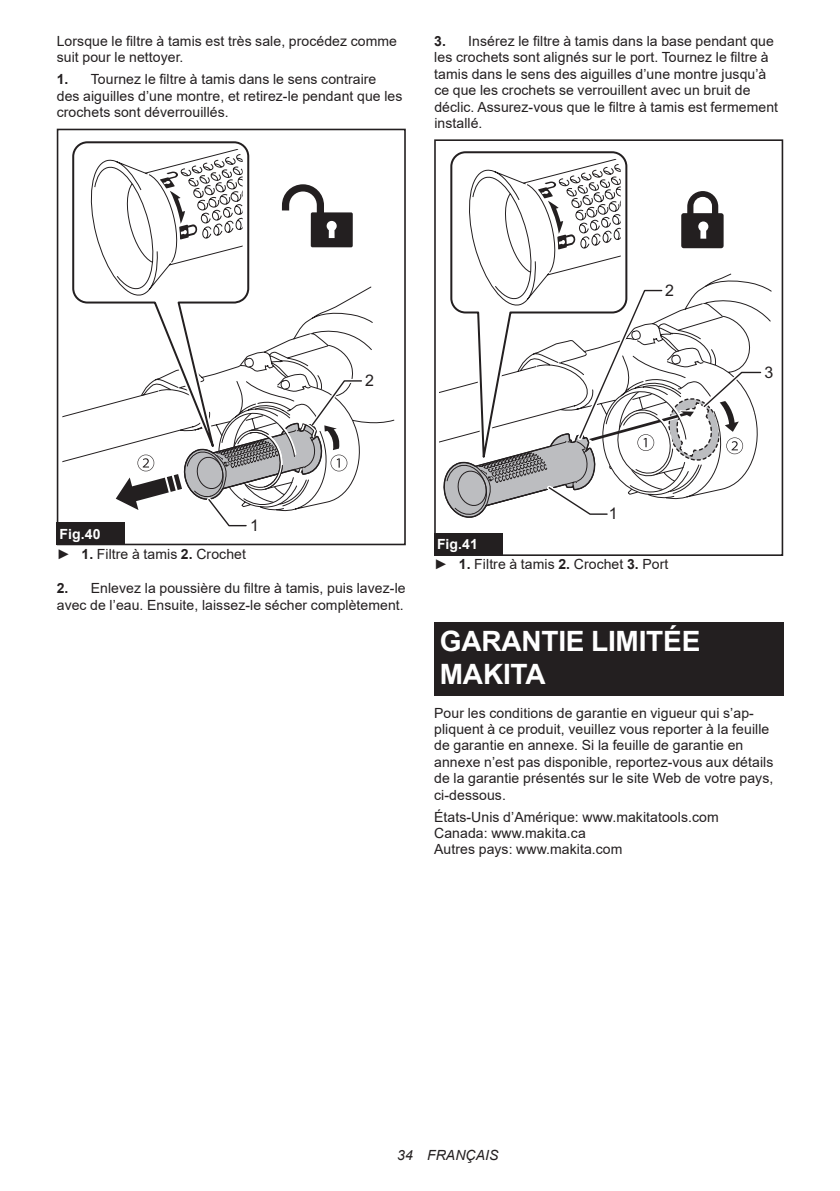
<style>
.page{position:relative;width:840px;height:1191px;background:#fff}
.page>*{position:absolute;margin:0;border:0;box-sizing:border-box;transform-origin:0 0}
.t1{font:700 28px/32.8px "Arial";letter-spacing:-.01em;color:#fff}
.t2{font:16px "Arial";color:#231f20}
.t3{font:14px/16.4px "Arial";letter-spacing:.005em;color:#231f20}
.t4{font:italic 14px "Arial";letter-spacing:.005em;color:#231f20}
.s1{font-weight:700}
.s2{font-weight:700;color:#fff}
</style>
<div class="page">
<svg style="left:282px;top:184px;width:70px;height:63px"></svg>
<svg style="left:62px;top:286px;width:332px;height:177px"></svg>
<svg style="left:67px;top:286px;width:188px;height:166px"></svg>
<svg style="left:71px;top:141px;width:179px;height:307px"></svg>
<svg style="left:87px;top:147px;width:155px;height:152px"></svg>
<div style="left:57px;top:129px;width:348px;height:416px;border:2px solid #231f20"></div>
<svg style="left:116px;top:374px;width:249px;height:153px"></svg>
<div style="left:57px;top:522px;width:68px;height:23px;background:#231f20"></div>
<svg style="left:453px;top:151px;width:171px;height:6px"></svg>
<div style="left:434px;top:139px;width:348px;height:417px;border:2px solid #231f20"></div>
<svg style="left:439px;top:157px;width:325px;height:361px"></svg>
<div style="left:434px;top:533px;width:68px;height:23px;background:#231f20"></div>
<div style="left:434px;top:621px;width:348px;height:74px;background:#231f20"></div>
<p class="t3" style="left:57px;top:33px;width:341px">Lorsque le filtre à tamis est très sale, procédez comme suit pour le nettoyer.</p>
<p class="t3" style="left:57px;top:71px;width:347px"><span class="s1">1.</span> Tournez le filtre à tamis dans le sens contraire des aiguilles d’une montre, et retirez-le pendant que les crochets sont déverrouillés.</p>
<p class="t3" style="left:434px;top:33px;width:345px"><span class="s1">3.</span> Insérez le filtre à tamis dans la base pendant que les crochets sont alignés sur le port. Tournez le filtre à tamis dans le sens des aiguilles d’une montre jusqu’à ce que les crochets se verrouillent avec un bruit de déclic. Assurez-vous que le filtre à tamis est fermement installé.</p>
<p class="t2" style="left:365px;top:369px;width:10px">2</p>
<p class="t2" style="left:665px;top:279px;width:10px">2</p>
<p class="t2" style="left:764px;top:361px;width:10px">3</p>
<p class="t2" style="left:250px;top:514px;width:10px">1</p>
<p class="t3" style="left:57px;top:523px;width:191px;line-height:20.2px"><span class="s2">Fig.40<br></span>► <span class="s1">1.</span> Filtre à tamis <span class="s1">2.</span> Crochet</p>
<p class="t3" style="left:57px;top:580px;width:350px"><span class="s1">2.</span> Enlevez la poussière du filtre à tamis, puis lavez-le avec de l’eau. Ensuite, laissez-le sécher complètement.</p>
<p class="t2" style="left:608px;top:503px;width:10px">1</p>
<p class="t3" style="left:434px;top:534px;width:235px;line-height:20.2px"><span class="s2">Fig.41<br></span>► <span class="s1">1.</span> Filtre à tamis <span class="s1">2.</span> Crochet <span class="s1">3.</span> Port</p>
<h1 class="t1" style="left:439px;top:625px;width:262px">GARANTIE LIMITÉE<br>MAKITA</h1>
<p class="t3" style="left:434px;top:704px;width:340px">Pour les conditions de garantie en vigueur qui s’ap&shy;pliquent à ce produit, veuillez vous reporter à la feuille de garantie en annexe. Si la feuille de garantie en annexe n’est pas disponible, reportez-vous aux détails de la garantie présentés sur le site Web de votre pays, ci-dessous.</p>
<p class="t3" style="left:434px;top:808px;width:286px">États-Unis d’Amérique: www.makitatools.com<br>Canada: www.makita.ca<br>Autres pays: www.makita.com</p>
<p class="t4" style="left:397px;top:1146px;width:103px">34 FRANÇAIS</p>
</div>
